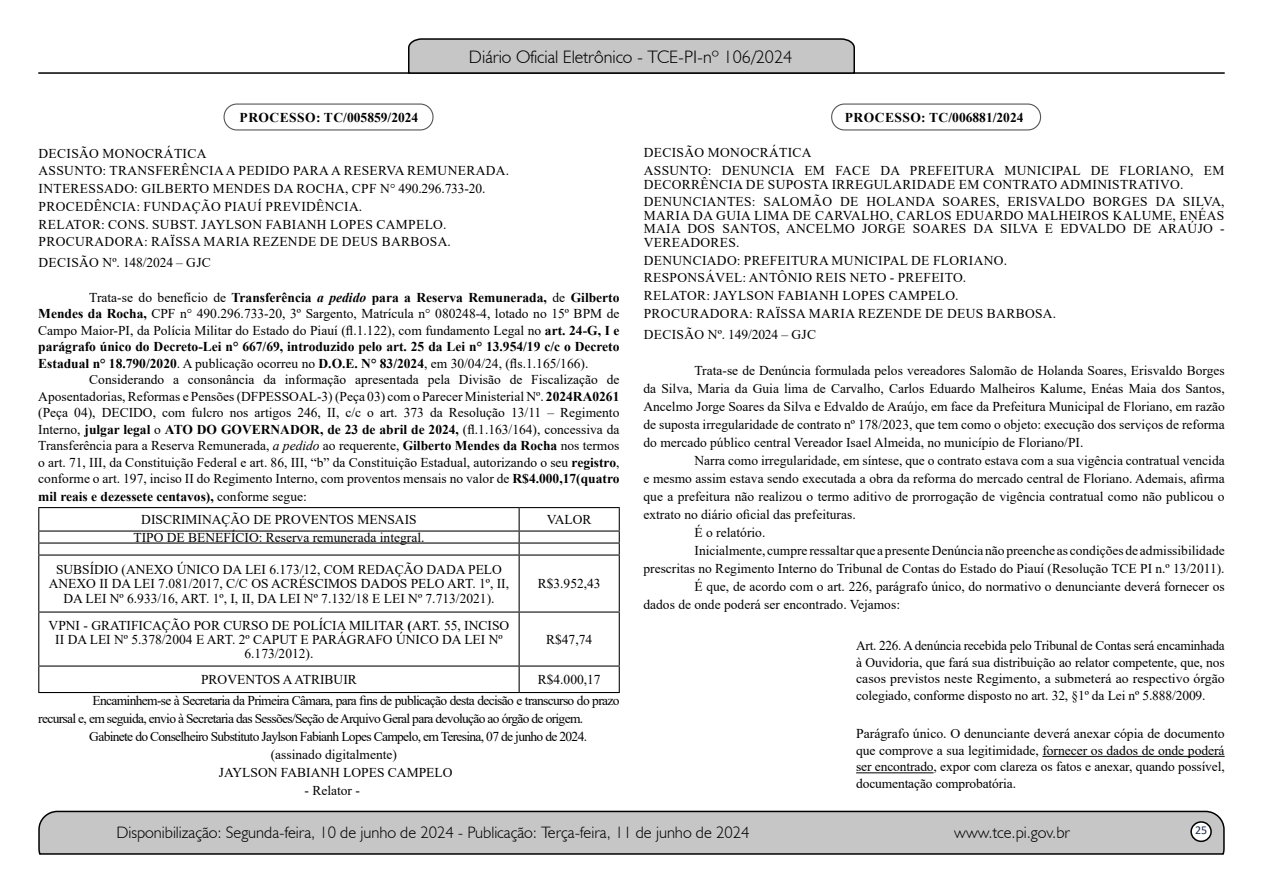
<style>
.page{position:relative;width:1263px;height:893px;background:#fff}
.page>*{position:absolute;margin:0;border:0;box-sizing:border-box;transform-origin:0 0}
.t1{font:300 18px "Humanist 521 BT";color:#000}
.t2{font:300 16.5px "Humanist 521 BT";color:#000}
.t3{font:13.5px/16.5px "Times New Roman";color:#000;text-align:justify}
.t4{font:13.5px/17.7px "Times New Roman";letter-spacing:.025em;color:#000}
.t5{font:13.5px/21.1px "Times New Roman";letter-spacing:-.05em;color:#000}
.t6{font:700 13.5px "Times New Roman";letter-spacing:.02em;color:#000}
.t7{font:12px "Calibri";color:#212d4c}
.s1{font-weight:700}
.s2{font-weight:700;font-style:italic}
.s3{font-style:italic}
</style>
<div class="page">
<svg style="left:38px;top:810px;width:1187px;height:45px;background:#b9b9b9"></svg>
<div style="left:1191px;top:822px;width:20px;height:19px;background:#fff;border-radius:50%"></div>
<div style="left:1190px;top:821px;width:22px;height:21px;border:2px solid #000;border-radius:50%"></div>
<hr style="left:38px;top:72px;width:1187px;height:2px;background:#000">
<svg style="left:407px;top:38px;width:449px;height:36px;background:#b4b4b4"></svg>
<hr style="left:38px;top:507px;width:481px;height:1px;background:#000">
<hr style="left:519px;top:507px;width:101px;height:1px;background:#000">
<hr style="left:38px;top:530px;width:481px;height:2px;background:#000">
<hr style="left:519px;top:530px;width:101px;height:2px;background:#000">
<hr style="left:38px;top:542px;width:481px;height:2px;background:#000">
<svg style="left:38px;top:508px;width:1px;height:46px"></svg>
<hr style="left:519px;top:542px;width:101px;height:2px;background:#000">
<svg style="left:519px;top:508px;width:1px;height:46px"></svg>
<svg style="left:619px;top:508px;width:1px;height:46px"></svg>
<hr style="left:38px;top:554px;width:481px;height:2px;background:#000">
<hr style="left:38px;top:556px;width:1px;height:55px;background:#000">
<hr style="left:519px;top:554px;width:101px;height:2px;background:#000">
<hr style="left:519px;top:556px;width:1px;height:55px;background:#000">
<hr style="left:619px;top:556px;width:1px;height:55px;background:#000">
<hr style="left:38px;top:611px;width:481px;height:2px;background:#000">
<hr style="left:38px;top:613px;width:1px;height:52px;background:#000">
<hr style="left:519px;top:611px;width:101px;height:2px;background:#000">
<hr style="left:519px;top:613px;width:1px;height:52px;background:#000">
<hr style="left:619px;top:613px;width:1px;height:52px;background:#000">
<hr style="left:38px;top:665px;width:481px;height:2px;background:#000">
<svg style="left:38px;top:667px;width:1px;height:25px"></svg>
<hr style="left:519px;top:665px;width:101px;height:2px;background:#000">
<svg style="left:519px;top:667px;width:1px;height:25px"></svg>
<svg style="left:619px;top:667px;width:1px;height:25px"></svg>
<hr style="left:38px;top:692px;width:481px;height:1px;background:#000">
<hr style="left:519px;top:692px;width:101px;height:1px;background:#000">
<hr style="left:1042px;top:756px;width:183px;height:1px;background:#000">
<hr style="left:856px;top:772px;width:77px;height:1px;background:#000">
<div style="left:223px;top:104px;width:211px;height:27px;border:1px solid #575756;border-radius:13px"></div>
<div style="left:831px;top:104px;width:210px;height:27px;border:1px solid #575756;border-radius:13px"></div>
<h1 class="t1" style="left:469px;top:46px;width:325px">Diário Oficial Eletrônico - TCE-PI-nº 106/2024</h1>
<p class="t6" style="left:240px;top:107px;width:180px">PROCESSO: TC/005859/2024</p>
<p class="t4" style="left:39px;top:144px;width:472px">DECISÃO MONOCRÁTICA<br>ASSUNTO: TRANSFERÊNCIA A PEDIDO PARA A RESERVA REMUNERADA.<br>INTERESSADO: GILBERTO MENDES DA ROCHA, CPF N° 490.296.733-20.<br>PROCEDÊNCIA: FUNDAÇÃO PIAUÍ PREVIDÊNCIA.<br>RELATOR: CONS. SUBST. JAYLSON FABIANH LOPES CAMPELO.<br>PROCURADORA: RAÏSSA MARIA REZENDE DE DEUS BARBOSA.</p>
<p class="t4" style="left:39px;top:253px;width:174px">DECISÃO Nº. 148/2024 – GJC</p>
<p class="t3" style="left:38px;top:288px;width:583px;text-indent:51px">Trata-se do benefício de <span class="s1">Transferência</span> <span class="s2">a pedido</span> <span class="s1">para a Reserva Remunerada,</span> de <span class="s1">Gilberto Mendes da Rocha,</span> CPF n° 490.296.733-20, 3º Sargento, Matrícula n° 080248-4, lotado no 15º BPM de Campo Maior-PI, da Polícia Militar do Estado do Piauí (fl.1.122), com fundamento Legal no <span class="s1">art. 24-G, I e parágrafo único do Decreto-Lei n° 667/69, introduzido pelo art. 25 da Lei n° 13.954/19 c/c o Decreto Estadual n° 18.790/2020</span>. A publicação ocorreu no <span class="s1">D.O.E. N° 83/2024</span>, em 30/04/24, (fls.1.165/166).</p>
<p class="t3" style="left:38px;top:371px;width:583px;text-indent:51px">Considerando a consonância da informação apresentada pela Divisão de Fiscalização de Aposentadorias, Reformas e Pensões (DFPESSOAL-3) (Peça 03) com o Parecer Ministerial Nº. <span class="s1">2024RA0261 </span>(Peça 04), DECIDO, com fulcro nos artigos 246, II, c/c o art. 373 da Resolução 13/11 – Regimento Interno, <span class="s1">julgar legal</span> o <span class="s1">ATO DO GOVERNADOR, de 23 de abril de 2024,</span> (fl.1.163/164), concessiva da Transferência para a Reserva Remunerada, <span class="s3">a pedido</span> ao requerente, <span class="s1">Gilberto Mendes da Rocha</span> nos termos o art. 71, III, da Constituição Federal e art. 86, III, “b” da Constituição Estadual, autorizando o seu <span class="s1">registro</span>, conforme o art. 197, inciso II do Regimento Interno, com proventos mensais no valor de <span class="s1">R$4.000,17(quatro</span></p>
<p class="t3" style="left:141px;top:485px;width:277px;line-height:23px;text-indent:-103px"><span class="s1">mil reais e dezessete centavos),</span> conforme segue:<br>DISCRIMINAÇÃO DE PROVENTOS MENSAIS</p>
<p class="t3" style="left:547px;top:511px;width:46px">VALOR</p>
<p class="t3" style="left:133px;top:528px;width:292px">TIPO DE BENEFÍCIO: Reserva remunerada integral.</p>
<p class="t3" style="left:49px;top:562px;width:462px;line-height:14.2px;text-align:center">SUBSÍDIO (ANEXO ÚNICO DA LEI 6.173/12, COM REDAÇÃO DADA PELO<br>ANEXO II DA LEI 7.081/2017, C/C OS ACRÉSCIMOS DADOS PELO ART. 1º, II,<br>DA LEI Nº 6.933/16, ART. 1º, I, II, DA LEI Nº 7.132/18 E LEI Nº 7.713/2021).</p>
<p class="t3" style="left:49px;top:617px;width:462px;line-height:14.2px;text-align:center">VPNI - GRATIFICAÇÃO POR CURSO DE POLÍCIA MILITAR <span class="s1">(</span>ART. 55, INCISO<br>II DA LEI Nº 5.378/2004 E ART. 2º CAPUT E PARÁGRAFO ÚNICO DA LEI Nº<br>6.173/2012).</p>
<p class="t3" style="left:538px;top:575px;width:65px">R$3.952,43</p>
<p class="t3" style="left:546px;top:631px;width:48px">R$47,74</p>
<p class="t5" style="left:93px;top:668px;width:528px;text-indent:445px">R$4.000,17<br>Encaminhem-se à Secretaria da Primeira Câmara, para fins de publicação desta decisão e transcurso do prazo</p>
<p class="t5" style="left:38px;top:707px;width:546px">recursal e, em seguida, envio à Secretaria das Sessões/Seção de Arquivo Geral para devolução ao órgão de origem.</p>
<p class="t5" style="left:89px;top:725px;width:499px">Gabinete do Conselheiro Substituto Jaylson Fabianh Lopes Campelo, em Teresina, 07 de junho de 2024.</p>
<p class="t3" style="left:271px;top:746px;width:128px">(assinado digitalmente)</p>
<p class="t3" style="left:219px;top:764px;width:235px">JAYLSON FABIANH LOPES CAMPELO</p>
<p class="t3" style="left:304px;top:782px;width:57px">- Relator -</p>
<p class="t3" style="left:201px;top:671px;width:157px">PROVENTOS A ATRIBUIR</p>
<p class="t6" style="left:845px;top:107px;width:180px">PROCESSO: TC/006881/2024</p>
<p class="t4" style="left:644px;top:143px;width:582px">DECISÃO MONOCRÁTICA<br>ASSUNTO: DENUNCIA EM FACE DA PREFEITURA MUNICIPAL DE FLORIANO, EM</p>
<p class="t4" style="left:644px;top:175px;width:582px">DECORRÊNCIA DE SUPOSTA IRREGULARIDADE EM CONTRATO ADMINISTRATIVO.<br>DENUNCIANTES: SALOMÃO DE HOLANDA SOARES, ERISVALDO BORGES DA SILVA,</p>
<p class="t3" style="left:644px;top:208px;width:582px;line-height:13.5px">MARIA DA GUIA LIMA DE CARVALHO, CARLOS EDUARDO MALHEIROS KALUME, ENÉAS MAIA DOS SANTOS, ANCELMO JORGE SOARES DA SILVA E EDVALDO DE ARAÚJO - VEREADORES.</p>
<p class="t4" style="left:644px;top:251px;width:414px">DENUNCIADO: PREFEITURA MUNICIPAL DE FLORIANO.<br>RESPONSÁVEL: ANTÔNIO REIS NETO - PREFEITO.<br>RELATOR: JAYLSON FABIANH LOPES CAMPELO.<br>PROCURADORA: RAÏSSA MARIA REZENDE DE DEUS BARBOSA.</p>
<p class="t4" style="left:644px;top:325px;width:174px">DECISÃO Nº. 149/2024 – GJC</p>
<p class="t3" style="left:643px;top:361px;width:583px;line-height:18px;text-indent:51px">Trata-se de Denúncia formulada pelos vereadores Salomão de Holanda Soares, Erisvaldo Borges da Silva, Maria da Guia lima de Carvalho, Carlos Eduardo Malheiros Kalume, Enéas Maia dos Santos, Ancelmo Jorge Soares da Silva e Edvaldo de Araújo, em face da Prefeitura Municipal de Floriano, em razão de suposta irregularidade de contrato nº 178/2023, que tem como o objeto: execução dos serviços de reforma do mercado público central Vereador Isael Almeida, no município de Floriano/PI.</p>
<p class="t3" style="left:694px;top:451px;width:532px">Narra como irregularidade, em síntese, que o contrato estava com a sua vigência contratual vencida</p>
<p class="t3" style="left:643px;top:469px;width:583px">e mesmo assim estava sendo executada a obra da reforma do mercado central de Floriano. Ademais, afirma</p>
<p class="t3" style="left:643px;top:487px;width:583px">que a prefeitura não realizou o termo aditivo de prorrogação de vigência contratual como não publicou o</p>
<p class="t3" style="left:643px;top:505px;width:214px">extrato no diário oficial das prefeituras.</p>
<p class="t3" style="left:694px;top:523px;width:72px">É o relatório.</p>
<p class="t3" style="left:694px;top:541px;width:532px">Inicialmente, cumpre ressaltar que a presente Denúncia não preenche as condições de admissibilidade</p>
<p class="t3" style="left:643px;top:559px;width:583px">prescritas no Regimento Interno do Tribunal de Contas do Estado do Piauí (Resolução TCE PI n.º 13/2011).</p>
<p class="t3" style="left:694px;top:577px;width:532px">É que, de acordo com o art. 226, parágrafo único, do normativo o denunciante deverá fornecer os</p>
<p class="t3" style="left:643px;top:595px;width:258px">dados de onde poderá ser encontrado. Vejamos:</p>
<p class="t3" style="left:856px;top:637px;width:370px">Art. 226. A denúncia recebida pelo Tribunal de Contas será encaminhada à Ouvidoria, que fará sua distribuição ao relator competente, que, nos casos previstos neste Regimento, a submeterá ao respectivo órgão colegiado, conforme disposto no art. 32, §1º da Lei nº 5.888/2009.</p>
<p class="t3" style="left:856px;top:725px;width:370px">Parágrafo único. O denunciante deverá anexar cópia de documento que comprove a sua legitimidade, fornecer os dados de onde poderá ser encontrado, expor com clareza os fatos e anexar, quando possível, documentação comprobatória.</p>
<p class="t2" style="left:116px;top:822px;width:634px">Disponibilização: Segunda-feira, 10 de junho de 2024 - Publicação: Terça-feira, 11 de junho de 2024</p>
<p class="t2" style="left:954px;top:822px;width:117px">www.tce.pi.gov.br</p>
<p class="t7" style="left:1195px;top:821px;width:14px">25</p>
</div>
